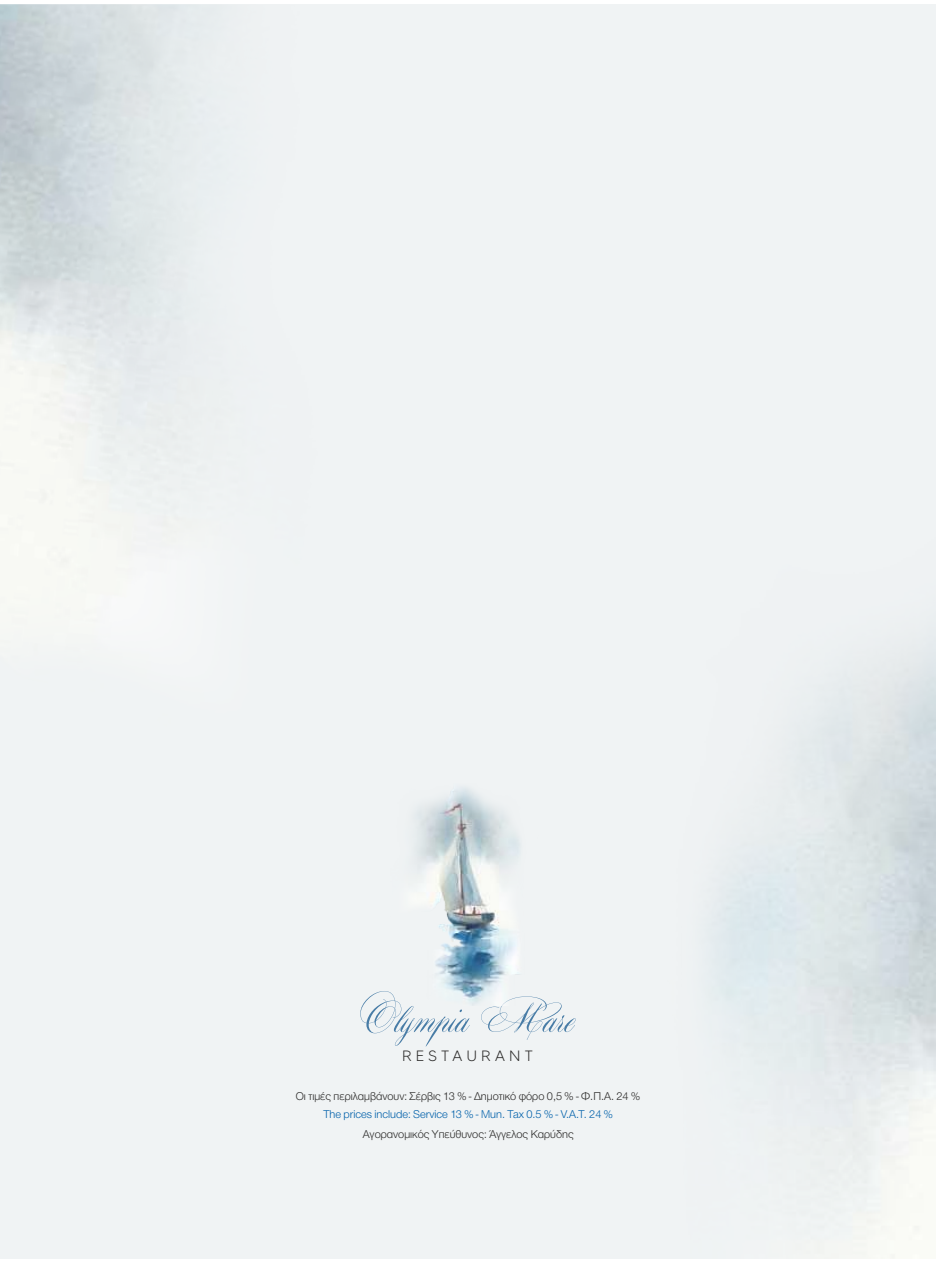
<style>
.page{position:relative;width:936px;height:1263px;background:#fff}
.page>*{position:absolute;margin:0;border:0;box-sizing:border-box;transform-origin:0 0}
.t1{font:54.15px "Maratre";color:#487ca6}
.t2{font:300 14.85px "MADETOMMY";letter-spacing:.24em;color:#2b2a29;scale:1.1 1}
.t3{font:300 11.7px "CF Helvetica";color:#2b2a29}
.t4{font:300 11.7px "CF Helvetica";color:#0060aa}
</style>
<div class="page">
<div style="left:0;top:4px;width:935px;height:1255px;background:#f0f3f4"></div>
<img style="left:0;top:4px;width:210px;height:552px">
<img style="left:710px;top:640px;width:225px;height:619px">
<img style="left:415px;top:788px;width:105px;height:217px">
<h1 class="t1" style="left:358px;top:988px;width:217px">Olympia Mare</h1>
<p class="t2" style="left:402px;top:1050px;width:121px">RESTAURANT</p>
<p class="t3" style="left:296px;top:1092px;width:346px">Οι τιµές περιλαµβάνουν: Σέρβις 13 % - Δηµοτικό φόρο 0,5 % - Φ.Π.Α. 24 %</p>
<p class="t4" style="left:323px;top:1110px;width:291px">The prices include: Service 13 % - Mun. Tax 0.5 % - V.A.T. 24 %</p>
<p class="t3" style="left:363px;top:1130px;width:212px">Aγορανοµικός Yπεύθυνος: Άγγελος Καρύδης</p>
</div>
